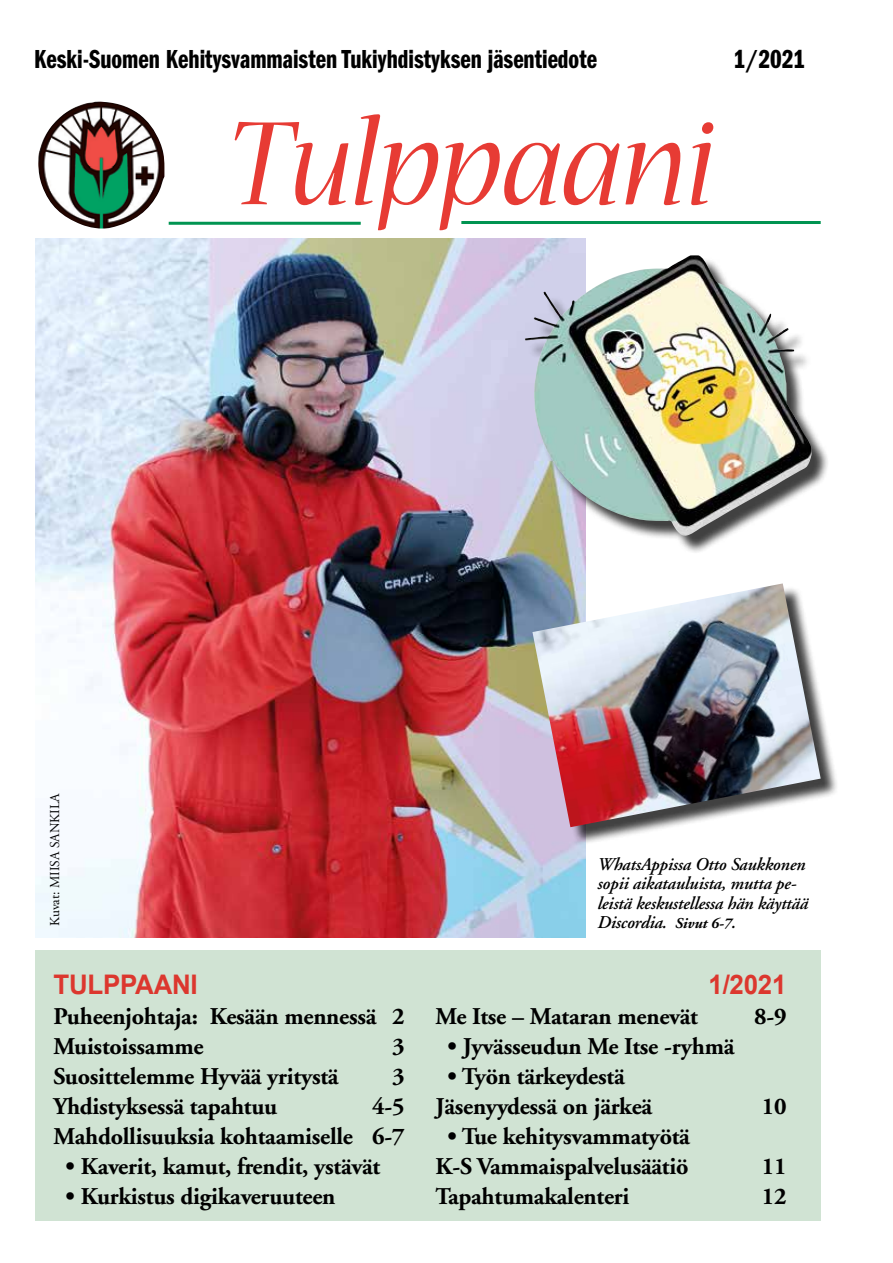
<style>
.page{position:relative;width:893px;height:1263px;background:#fff}
.page>*{position:absolute;margin:0;border:0;box-sizing:border-box;transform-origin:0 0}
.t1{font:italic 135px "Nueva Std";letter-spacing:-.01em;color:#e73b34}
.t2{font:27px "Franklin Gothic LT Demi Cmpr";color:#000}
.t3{font:700 27px "Arial";letter-spacing:-.01em;color:#dc372e;scale:.96 1}
.t4{font:700 24px/30px "Adobe Garamond LT";letter-spacing:-.01em;color:#000}
.t5{font:italic 600 18px/19.5px "Adobe Garamond LT";letter-spacing:-.01em;color:#000}
.t6{font:13.5px "Adobe Garamond LT";color:#000}
.s1{font-weight:700;font-size:15px}
</style>
<div class="page">
<div style="left:35px;top:950px;width:786px;height:270px;background:#d0e3d3"></div>
<img style="left:38px;top:102px;width:126px;height:127px">
<hr style="left:169px;top:222px;width:192px;height:3px;background:#009451">
<hr style="left:461px;top:221px;width:360px;height:3px;background:#009451">
<img style="left:35px;top:239px;width:550px;height:699px">
<div style="left:528px;top:257px;width:302px;height:297px;background:#000;opacity:.75"></div>
<img style="left:525px;top:255px;width:288px;height:282px">
<div style="left:535px;top:586px;width:304px;height:259px;background:#000;opacity:.75"></div>
<img style="left:532px;top:583px;width:289px;height:244px">
<p class="t2" style="left:34px;top:44px;width:564px">Keski-Suomen Kehitysvammaisten Tukiyhdistyksen jäsentiedote</p>
<p class="t2" style="left:734px;top:44px;width:73px">1/2021</p>
<h1 class="t1" style="left:227px;top:103px;width:489px">Tulppaani</h1>
<p class="t6" style="left:47px;top:926px;width:135px;rotate:-90deg">Kuvat: MIISA SANKILA</p>
<p class="t5" style="left:597px;top:854px;width:212px">WhatsAppissa Otto Saukkonen sopii aikatauluista, mutta pe&shy;leistä keskustellessa hän käyttää</p>
<p class="t5" style="left:597px;top:913px;width:140px">Discordia. <span class="s1">Sivut 6-7.</span></p>
<p class="t3" style="left:54px;top:966px;width:152px">TULPPAANI</p>
<p class="t4" style="left:54px;top:1001px;width:352px">Puheenjohtaja: Kesään mennessä 2<br>Muistoissamme</p>
<p class="t4" style="left:392px;top:1031px;width:14px">3</p>
<p class="t4" style="left:54px;top:1061px;width:286px">Suosittelemme Hyvää yritystä</p>
<p class="t4" style="left:392px;top:1061px;width:14px">3</p>
<p class="t4" style="left:54px;top:1091px;width:225px">Yhdistyksessä tapahtuu</p>
<p class="t4" style="left:54px;top:1091px;width:352px;text-align:right">4-5<br>Mahdollisuuksia kohtaamiselle 6-7</p>
<p class="t4" style="left:66px;top:1151px;width:316px">• Kaverit, kamut, frendit, ystävät</p>
<p class="t4" style="left:66px;top:1181px;width:271px">• Kurkistus digikaveruuteen</p>
<p class="t3" style="left:708px;top:966px;width:83px">1/2021</p>
<p class="t4" style="left:435px;top:1001px;width:264px">Me Itse – Mataran menevät</p>
<p class="t4" style="left:754px;top:1001px;width:34px">8-9</p>
<p class="t4" style="left:447px;top:1031px;width:288px">• Jyvässeudun Me Itse -ryhmä</p>
<p class="t4" style="left:435px;top:1061px;width:218px;text-indent:12px">• Työn tärkeydestä<br>Jäsenyydessä on järkeä</p>
<p class="t4" style="left:762px;top:1091px;width:26px">10</p>
<p class="t4" style="left:435px;top:1121px;width:256px;text-align:center">• Tue kehitysvammatyötä<br>K-S Vammaispalvelusäätiö</p>
<p class="t4" style="left:762px;top:1151px;width:26px">11</p>
<p class="t4" style="left:435px;top:1181px;width:195px">Tapahtumakalenteri</p>
<p class="t4" style="left:762px;top:1181px;width:26px">12</p>
</div>
